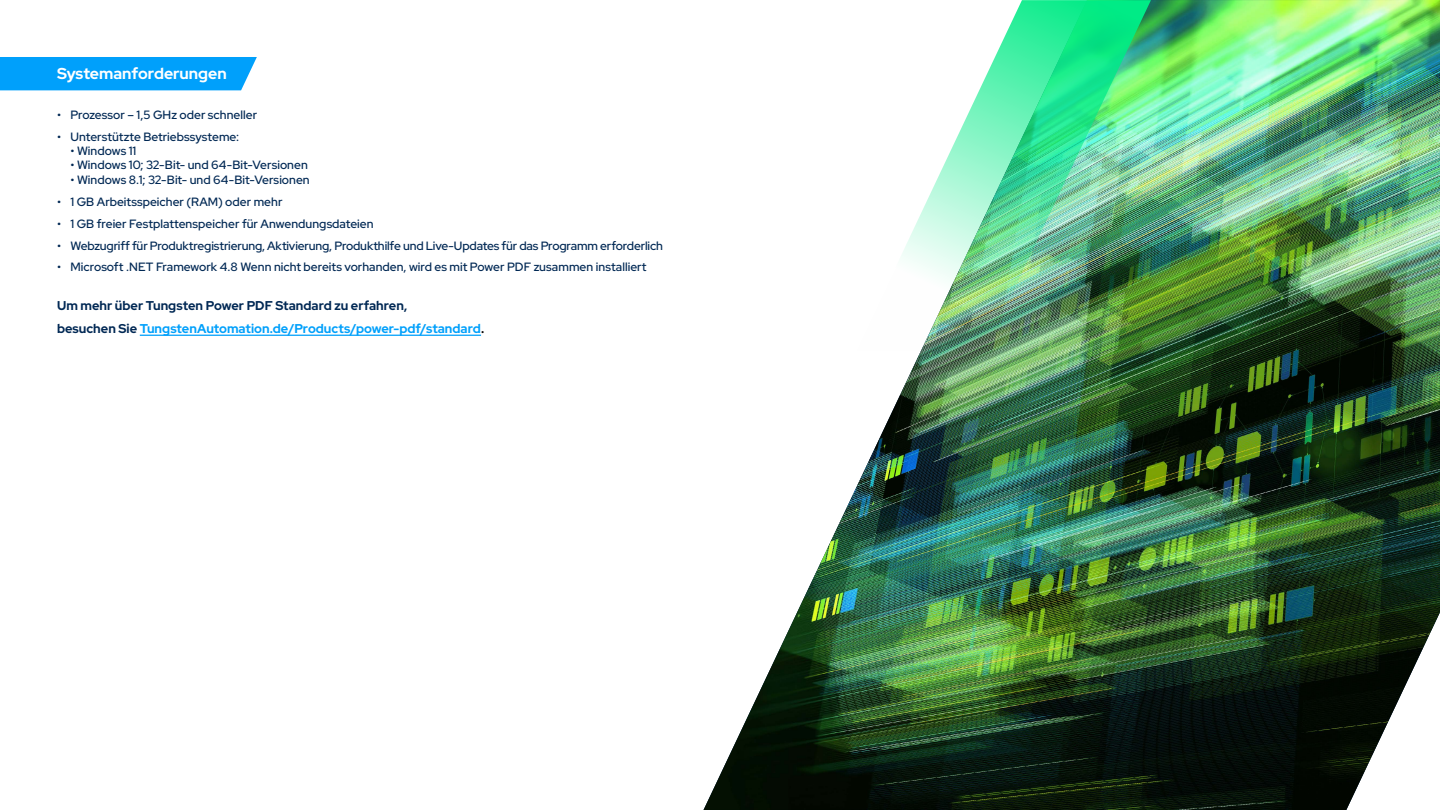
<style>
.page{position:relative;width:1440px;height:810px;background:#fff}
.page>*{position:absolute;margin:0;border:0;box-sizing:border-box;transform-origin:0 0}
.t1{font:700 15.75px "Red Hat Display";color:#fff}
.t2{font:700 12.75px/22.8px "Red Hat Display";color:#002854}
.t3{font:500 12px "Red Hat Display";color:#002854}
.s1{color:#00a0fb}
.s2{color:#000}
</style>
<div class="page">
<hr style="left:140px;top:335px;width:341px;height:1px;background:#00a0fb">
<div style="left:0;top:57px;width:257px;height:33px;background:#00a0fb"></div>
<img style="left:704px;top:0;width:736px;height:810px">
<img style="left:856px;top:0;width:295px;height:351px">
<h1 class="t1" style="left:57px;top:63px;width:171px">Systemanforderungen</h1>
<p class="t3" style="left:57px;top:107px;width:202px">• Prozessor – 1,5 GHz oder schneller</p>
<p class="t3" style="left:57px;top:129px;width:184px">• Unterstützte Betriebssysteme:</p>
<p class="t3" style="left:70px;top:143px;width:67px">• Windows 11</p>
<p class="t3" style="left:70px;top:157px;width:239px">• Windows 10; 32-Bit- und 64-Bit-Versionen</p>
<p class="t3" style="left:70px;top:172px;width:241px">• Windows 8.1; 32-Bit- und 64-Bit-Versionen</p>
<p class="t3" style="left:57px;top:194px;width:227px">• 1 GB Arbeitsspeicher (RAM) oder mehr</p>
<p class="t3" style="left:57px;top:216px;width:318px">• 1 GB freier Festplattenspeicher für Anwendungsdateien</p>
<p class="t3" style="left:57px;top:237px;width:607px">• Webzugriff für Produktregistrierung, Aktivierung, Produkthilfe und Live-Updates für das Programm erforderlich</p>
<p class="t3" style="left:57px;top:259px;width:591px">• Microsoft .NET Framework 4.8 Wenn nicht bereits vorhanden, wird es mit Power PDF zusammen installiert</p>
<p class="t2" style="left:57px;top:294px;width:429px">Um mehr über Tungsten Power PDF Standard zu erfahren,<br>besuchen Sie <span class="s1">TungstenAutomation.de/Products/power-pdf/standard</span><span class="s2">.</span></p>
</div>
